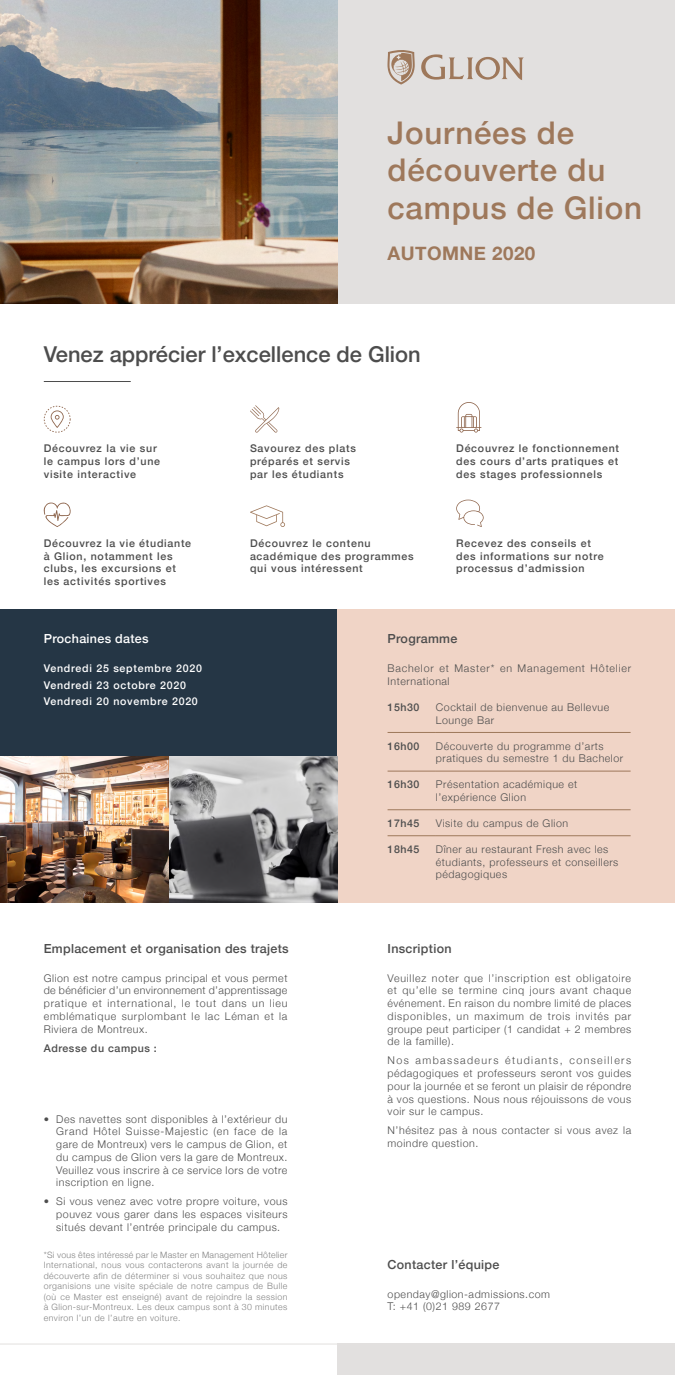
<style>
.page{position:relative;width:675px;height:1375px;background:#fff}
.page>*{position:absolute;margin:0;border:0;box-sizing:border-box;transform-origin:0 0}
.t1{font:500 31.25px/37.5px "Helvetica Neue";letter-spacing:.025em;color:#9e785b}
.t2{font:500 21.88px "Helvetica Neue";color:#4d4d4d}
.t3{font:700 18.75px "Helvetica Neue";letter-spacing:.025em;color:#9e785b}
.t4{font:500 12.5px "Helvetica Neue";letter-spacing:.025em;color:#4d4d4d}
.t5{font:500 12.5px "Helvetica Neue";letter-spacing:.025em;color:#fff}
.t6{font:300 10.62px/12.8px "Helvetica Neue";letter-spacing:.05em;color:#4d4d4d}
.t7{font:500 10.62px/12.8px "Helvetica Neue";letter-spacing:.07em;color:#4d4d4d}
.t8{font:500 10.62px/16.3px "Helvetica Neue";letter-spacing:.07em;color:#fff}
.t9{font:300 10.62px/12.8px "Helvetica Neue";letter-spacing:.075em;color:#4d4d4d}
.t10{font:500 10.62px "Helvetica Neue";letter-spacing:.05em;color:#4d4d4d}
.t11{font:300 8.75px/10.5px "Helvetica Neue";letter-spacing:.05em;color:#828282;text-align:justify}
</style>
<div class="page">
<div style="left:0;top:0;width:675px;height:304px;background:#e2e0df"></div>
<img style="left:0;top:0;width:338px;height:304px">
<svg style="left:421px;top:54px;width:103px;height:26px"></svg>
<svg style="left:387px;top:50px;width:28px;height:35px"></svg>
<div style="left:0;top:610px;width:338px;height:293px;background:#253645"></div>
<div style="left:338px;top:610px;width:337px;height:293px;background:#f0d4c6"></div>
<img style="left:0;top:756px;width:338px;height:147px">
<hr style="left:388px;top:732px;width:48px;height:1px;background:#9e785b">
<hr style="left:436px;top:732px;width:195px;height:1px;background:#9e785b">
<hr style="left:388px;top:771px;width:48px;height:1px;background:#9e785b">
<hr style="left:436px;top:771px;width:195px;height:1px;background:#9e785b">
<hr style="left:388px;top:809px;width:48px;height:1px;background:#9e785b">
<hr style="left:436px;top:809px;width:195px;height:1px;background:#9e785b">
<hr style="left:388px;top:835px;width:48px;height:1px;background:#9e785b">
<hr style="left:436px;top:835px;width:195px;height:1px;background:#9e785b">
<div style="left:338px;top:1344px;width:337px;height:31px;background:#e2e0df"></div>
<hr style="left:0;top:1344px;width:338px;height:1px;background:#e2e0df">
<hr style="left:44px;top:381px;width:87px;height:1px;background:#4d4d4d">
<svg style="left:250px;top:405px;width:29px;height:28px"></svg>
<svg style="left:456px;top:402px;width:25px;height:31px"></svg>
<svg style="left:456px;top:500px;width:28px;height:27px"></svg>
<svg style="left:250px;top:505px;width:35px;height:22px"></svg>
<svg style="left:44px;top:406px;width:27px;height:27px"></svg>
<svg style="left:43px;top:502px;width:28px;height:25px"></svg>
<h1 class="t1" style="left:388px;top:111px;width:256px">Journées de découverte du campus de Glion</h1>
<h3 class="t3" style="left:388px;top:238px;width:149px">AUTOMNE 2020</h3>
<h2 class="t2" style="left:44px;top:337px;width:378px">Venez apprécier l’excellence de Glion</h2>
<p class="t7" style="left:44px;top:441px;width:118px">Découvrez la vie sur le campus lors d’une visite interactive</p>
<p class="t7" style="left:250px;top:441px;width:107px">Savourez des plats préparés et servis par les étudiants</p>
<p class="t7" style="left:456px;top:441px;width:164px;text-align:justify">Découvrez le fonctionnement des cours d’arts pratiques et des stages professionnels</p>
<p class="t7" style="left:44px;top:536px;width:149px">Découvrez la vie étudiante à Glion, notamment les clubs, les excursions et les activités sportives</p>
<p class="t7" style="left:250px;top:536px;width:165px">Découvrez le contenu académique des programmes qui vous intéressent</p>
<p class="t7" style="left:456px;top:536px;width:149px">Recevez des conseils et des informations sur notre processus d’admission</p>
<p class="t5" style="left:44px;top:629px;width:106px">Prochaines dates</p>
<p class="t4" style="left:388px;top:629px;width:71px">Programme</p>
<p class="t8" style="left:44px;top:660px;width:160px">Vendredi 25 septembre 2020<br>Vendredi 23 octobre 2020<br>Vendredi 20 novembre 2020</p>
<p class="t9" style="left:388px;top:661px;width:245px">Bachelor et Master* en Management Hôtelier<br>International</p>
<p class="t7" style="left:388px;top:700px;width:33px">15h30</p>
<p class="t6" style="left:436px;top:700px;width:175px">Cocktail de bienvenue au Bellevue<br>Lounge Bar</p>
<p class="t7" style="left:388px;top:739px;width:33px">16h00</p>
<p class="t6" style="left:436px;top:739px;width:189px">Découverte du programme d’arts pratiques du semestre 1 du Bachelor</p>
<p class="t7" style="left:388px;top:777px;width:33px">16h30</p>
<p class="t6" style="left:436px;top:777px;width:143px">Présentation académique et l’expérience Glion</p>
<p class="t7" style="left:388px;top:816px;width:33px">17h45</p>
<p class="t6" style="left:436px;top:816px;width:134px">Visite du campus de Glion</p>
<p class="t7" style="left:388px;top:842px;width:33px">18h45</p>
<p class="t6" style="left:436px;top:842px;width:184px">Dîner au restaurant Fresh avec les étudiants, professeurs et conseillers pédagogiques</p>
<p class="t4" style="left:44px;top:938px;width:247px">Emplacement et organisation des trajets</p>
<p class="t4" style="left:388px;top:938px;width:66px">Inscription</p>
<p class="t6" style="left:44px;top:971px;width:245px;text-align:justify">Glion est notre campus principal et vous permet de bénéficier d’un environnement d’apprentissage pratique et international, le tout dans un lieu emblématique surplombant le lac Léman et la Riviera de Montreux.</p>
<p class="t10" style="left:44px;top:1039px;width:115px">Adresse du campus :</p>
<p class="t6" style="left:388px;top:971px;width:245px;text-align:justify">Veuillez noter que l’inscription est obligatoire et qu’elle se termine cinq jours avant chaque événement. En raison du nombre limité de places disponibles, un maximum de trois invités par groupe peut participer (1 candidat + 2 membres de la famille).</p>
<p class="t6" style="left:388px;top:1054px;width:245px;text-align:justify">Nos ambassadeurs étudiants, conseillers pédagogiques et professeurs seront vos guides pour la journée et se feront un plaisir de répondre à vos questions. Nous nous réjouissons de vous voir sur le campus.</p>
<p class="t6" style="left:388px;top:1124px;width:245px">N’hésitez pas à nous contacter si vous avez la moindre question.</p>
<p class="t6" style="left:56px;top:1112px;width:233px;text-align:justify;text-indent:-12px">• Des navettes sont disponibles à l’extérieur du Grand Hôtel Suisse-Majestic (en face de la gare de Montreux) vers le campus de Glion, et du campus de Glion vers la gare de Montreux.<br>Veuillez vous inscrire à ce service lors de votre inscription en ligne.</p>
<p class="t6" style="left:56px;top:1194px;width:233px;text-align:justify;text-indent:-12px">• Si vous venez avec votre propre voiture, vous pouvez vous garer dans les espaces visiteurs situés devant l’entrée principale du campus.</p>
<p class="t11" style="left:44px;top:1249px;width:245px">*Si vous êtes intéressé par le Master en Management Hôtelier International, nous vous contacterons avant la journée de découverte afin de déterminer si vous souhaitez que nous organisions une visite spéciale de notre campus de Bulle (où ce Master est enseigné) avant de rejoindre la session à Glion-sur-Montreux. Les deux campus sont à 30 minutes environ l’un de l’autre en voiture.</p>
<p class="t4" style="left:388px;top:1254px;width:113px">Contacter l’équipe</p>
<p class="t6" style="left:388px;top:1287px;width:164px">openday@glion-admissions.com<br>T: +41 (0)21 989 2677</p>
</div>
